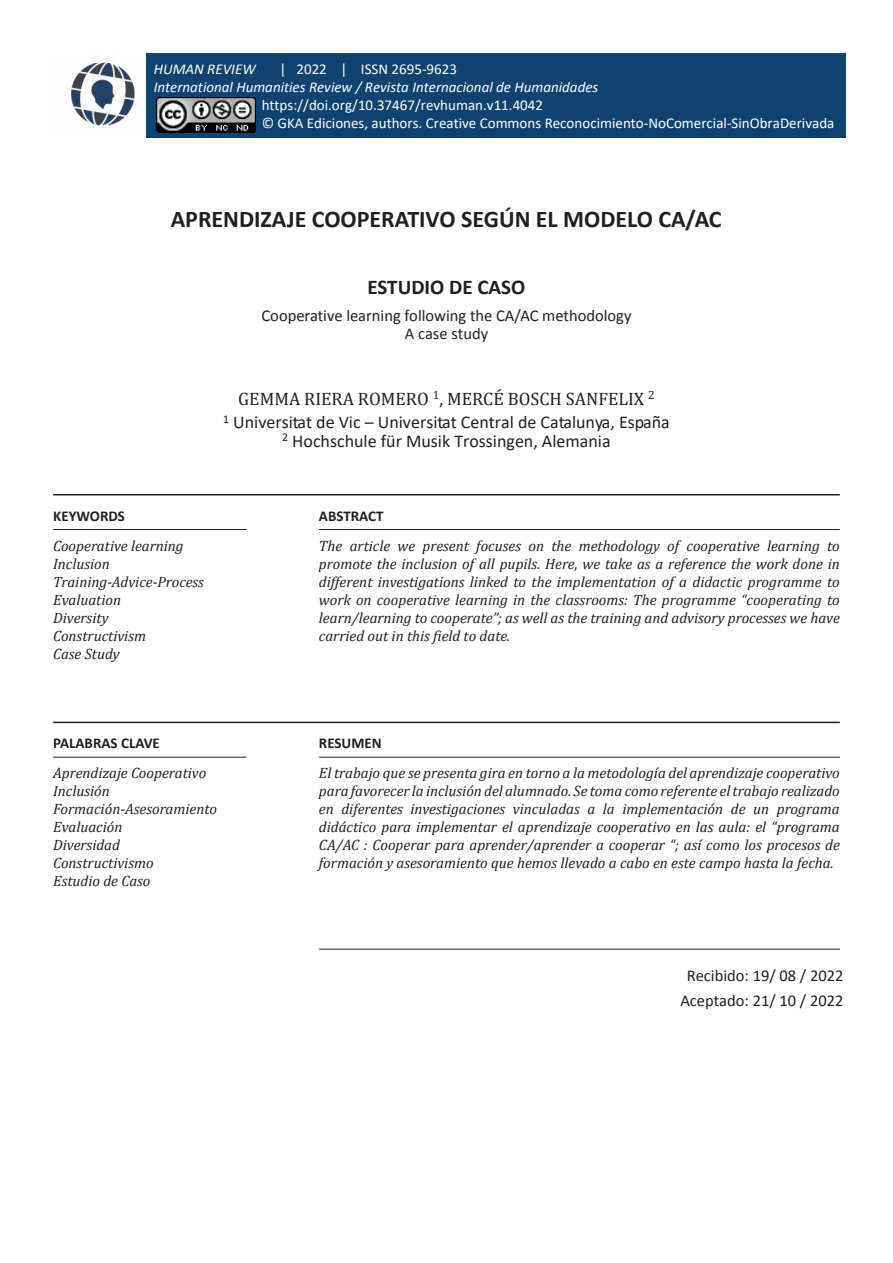
<style>
.page{position:relative;width:893px;height:1263px;background:#fff}
.page>*{position:absolute;margin:0;border:0;box-sizing:border-box;transform-origin:0 0}
.Autor{font:700 24px "Calibri";color:#231f20}
.Autor-2{font:700 21px "Calibri";color:#231f20}
.Autor-3{font:18px/23.2px "Calibri";color:#231f20;text-align:center}
.Autor-4{font:16.5px/18px "Calibri";color:#231f20;text-align:center}
.DATE-HOME{font:16.5px/24.6px "Calibri";color:#231f20;text-align:center}
.CONTENT-HOME{font:italic 15px/18px "Cambria";color:#231f20;text-align:justify}
.t1{font:15px "Calibri";color:#fff}
.t2{font:italic 15px "Calibri";color:#fff}
.WORDS-HOME{font:700 15px "Calibri";color:#231f20}
.s1{font-family:"Cambria"}
</style>
<div class="page">
<hr style="left:53px;top:494px;width:787px;height:1px;background:#231f20">
<hr style="left:53px;top:722px;width:787px;height:1px;background:#231f20">
<hr style="left:53px;top:529px;width:194px;height:1px;background:#231f20">
<hr style="left:53px;top:757px;width:194px;height:1px;background:#231f20">
<hr style="left:319px;top:529px;width:521px;height:1px;background:#231f20">
<hr style="left:319px;top:757px;width:521px;height:1px;background:#231f20">
<hr style="left:319px;top:949px;width:521px;height:1px;background:#231f20">
<img style="left:70px;top:62px;width:66px;height:64px">
<div style="left:146px;top:53px;width:700px;height:85px;background:#104370"></div>
<img style="left:157px;top:98px;width:99px;height:35px">
<p class="t2" style="left:154px;top:60px;width:103px">HUMAN REVIEW</p>
<p class="t1" style="left:279px;top:60px;width:179px">| 2022 | ISSN 2695-9623</p>
<p class="t2" style="left:154px;top:78px;width:446px">International Humanities Review / Revista Internacional de Humanidades</p>
<p class="t1" style="left:262px;top:96px;width:283px">https://doi.org/10.37467/revhuman.v11.4042</p>
<p class="t1" style="left:262px;top:113px;width:574px">© GKA Ediciones, authors. Creative Commons Reconocimiento-NoComercial-SinObraDerivada</p>
<p class="Autor" style="left:171px;top:202px;width:552px">APRENDIZAJE COOPERATIVO SEGÚN EL MODELO CA/AC</p>
<p class="Autor-2" style="left:368px;top:272px;width:159px">ESTUDIO DE CASO</p>
<p class="Autor-4" style="left:261px;top:306px;width:371px">Cooperative learning following the CA/AC methodology<br>A case study</p>
<p class="Autor-3" style="left:223px;top:387px;width:448px"><span class="s1">GEMMA RIERA ROMERO</span> <sup>1</sup><span class="s1">, MERCÉ BOSCH SANFELIX</span> <sup>2<br></sup><sup>1</sup> Universitat de Vic – Universitat Central de Catalunya, España</p>
<p class="Autor-3" style="left:282px;top:428px;width:330px"><sup>2</sup> Hochschule für Musik Trossingen, Alemania</p>
<p class="WORDS-HOME" style="left:53px;top:505px;width:73px">KEYWORDS</p>
<p class="CONTENT-HOME" style="left:53px;top:536px;width:132px">Cooperative learning</p>
<p class="CONTENT-HOME" style="left:53px;top:554px;width:58px">Inclusion</p>
<p class="CONTENT-HOME" style="left:53px;top:572px;width:152px">Training-Advice-Process</p>
<p class="CONTENT-HOME" style="left:53px;top:590px;width:70px">Evaluation</p>
<p class="CONTENT-HOME" style="left:53px;top:608px;width:57px">Diversity</p>
<p class="CONTENT-HOME" style="left:53px;top:626px;width:94px">Constructivism</p>
<p class="CONTENT-HOME" style="left:53px;top:644px;width:68px">Case Study</p>
<p class="WORDS-HOME" style="left:319px;top:505px;width:66px">ABSTRACT</p>
<p class="CONTENT-HOME" style="left:319px;top:536px;width:522px">The article we present focuses on the methodology of cooperative learning to promote the inclusion of all pupils. Here, we take as a reference the work done in different investigations linked to the implementation of a didactic programme to work on cooperative learning in the classrooms: The programme “cooperating to learn/learning to cooperate”; as well as the training and advisory processes we have carried out in this field to date.</p>
<p class="WORDS-HOME" style="left:53px;top:733px;width:108px">PALABRAS CLAVE</p>
<p class="WORDS-HOME" style="left:319px;top:733px;width:64px">RESUMEN</p>
<p class="CONTENT-HOME" style="left:53px;top:763px;width:155px">Aprendizaje Cooperativo</p>
<p class="CONTENT-HOME" style="left:53px;top:781px;width:58px">Inclusión</p>
<p class="CONTENT-HOME" style="left:53px;top:799px;width:165px">Formación-Asesoramiento</p>
<p class="CONTENT-HOME" style="left:53px;top:817px;width:71px">Evaluación</p>
<p class="CONTENT-HOME" style="left:53px;top:835px;width:68px">Diversidad</p>
<p class="CONTENT-HOME" style="left:53px;top:853px;width:102px">Constructivismo</p>
<p class="CONTENT-HOME" style="left:53px;top:871px;width:99px">Estudio de Caso</p>
<p class="CONTENT-HOME" style="left:319px;top:763px;width:522px">El trabajo que se presenta gira en torno a la metodología del aprendizaje cooperativo para favorecer la inclusión del alumnado. Se toma como referente el trabajo realizado en diferentes investigaciones vinculadas a la implementación de un programa didáctico para implementar el aprendizaje cooperativo en las aula: el “programa CA/AC : Cooperar para aprender/aprender a cooperar “; así como los procesos de formación y asesoramiento que hemos llevado a cabo en este campo hasta la fecha.</p>
<p class="DATE-HOME" style="left:680px;top:963px;width:165px">Recibido: 19/ 08 / 2022<br>Aceptado: 21/ 10 / 2022</p>
</div>
